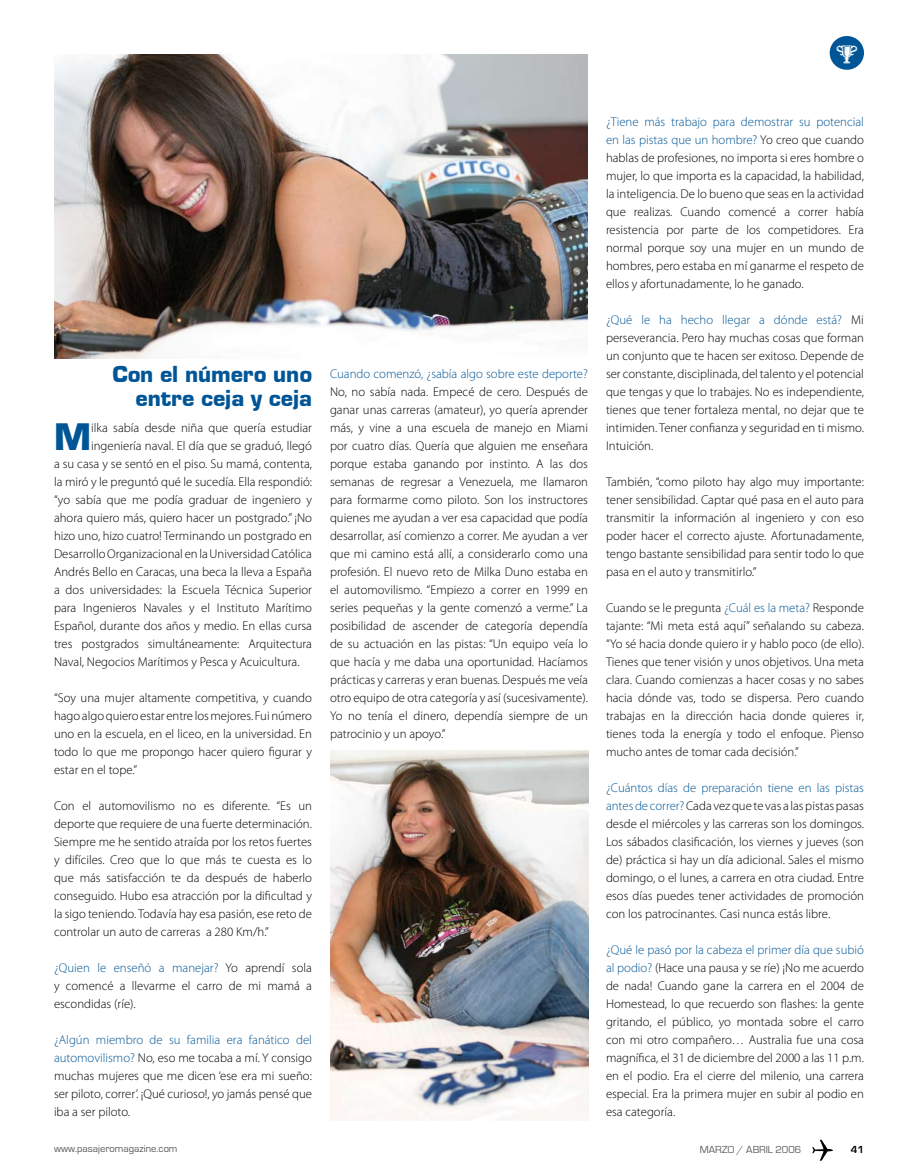
<style>
.page{position:relative;width:918px;height:1175px;background:#fff}
.page>*{position:absolute;margin:0;border:0;box-sizing:border-box;transform-origin:0 0}
.t1{font:39.75px "Eurostile Black DTC";color:#005596}
.t2{font:24px/24px "Eurostile Black DTC";color:#005596;text-align:right}
.t3{font:300 12.75px/18px "Myriad Pro";color:#000;text-align:justify}
.t4{font:300 12.75px "Myriad Pro";color:#005596}
.t5{font:10.5px "Eurostile";color:#58595b}
.t6{font:700 10.5px "Eurostile";color:#000}
.s1{color:#005596}
</style>
<div class="page">
<svg style="left:819px;top:1139px;width:8px;height:10px"></svg>
<img style="left:54px;top:54px;width:534px;height:304px">
<img style="left:330px;top:750px;width:259px;height:370px">
<div style="left:830px;top:36px;width:34px;height:34px;background:#005596;border-radius:50%"></div>
<h2 class="t2" style="left:112px;top:362px;width:201px">Con el número uno entre ceja y ceja</h2>
<h1 class="t1" style="left:54px;top:415px;width:39px">M</h1>
<p class="t3" style="left:91px;top:419px;width:222px">ilka sabía desde niña que quería estudiar</p>
<p class="t3" style="left:91px;top:437px;width:222px">ingeniería naval. El día que se graduó, llegó</p>
<p class="t3" style="left:54px;top:455px;width:260px">a su casa y se sentó en el piso. Su mamá, contenta,</p>
<p class="t3" style="left:54px;top:473px;width:260px">la miró y le preguntó qué le sucedía. Ella respondió:</p>
<p class="t3" style="left:54px;top:491px;width:259px">“yo sabía que me podía graduar de ingeniero y</p>
<p class="t3" style="left:54px;top:509px;width:260px">ahora quiero más, quiero hacer un postgrado.” ¡No</p>
<p class="t3" style="left:54px;top:527px;width:260px">hizo uno, hizo cuatro! Terminando un postgrado en</p>
<p class="t3" style="left:54px;top:545px;width:259px">Desarrollo Organizacional en la Universidad Católica</p>
<p class="t3" style="left:54px;top:563px;width:260px">Andrés Bello en Caracas, una beca la lleva a España</p>
<p class="t3" style="left:54px;top:581px;width:260px">a dos universidades: la Escuela Técnica Superior</p>
<p class="t3" style="left:54px;top:599px;width:260px">para Ingenieros Navales y el Instituto Marítimo</p>
<p class="t3" style="left:54px;top:617px;width:259px">Español, durante dos años y medio. En ellas cursa</p>
<p class="t3" style="left:54px;top:635px;width:259px">tres postgrados simultáneamente: Arquitectura</p>
<p class="t3" style="left:54px;top:653px;width:247px">Naval, Negocios Marítimos y Pesca y Acuicultura.</p>
<p class="t3" style="left:54px;top:689px;width:260px">“Soy una mujer altamente competitiva, y cuando hago algo quiero estar entre los mejores. Fui número uno en la escuela, en el liceo, en la universidad. En todo lo que me propongo hacer quiero figurar y estar en el tope.”</p>
<p class="t3" style="left:54px;top:797px;width:260px">Con el automovilismo no es diferente. “Es un deporte que requiere de una fuerte determinación.<br>Siempre me he sentido atraída por los retos fuertes y difíciles. Creo que lo que más te cuesta es lo que más satisfacción te da después de haberlo conseguido. Hubo esa atracción por la dificultad y la sigo teniendo. Todavía hay esa pasión, ese reto de controlar un auto de carreras a 280 Km/h.”</p>
<p class="t3" style="left:54px;top:959px;width:260px"><span class="s1">¿Quien le enseñó a manejar?</span> Yo aprendí sola y comencé a llevarme el carro de mi mamá a escondidas (ríe).</p>
<p class="t3" style="left:54px;top:1031px;width:259px"><span class="s1">¿Algún miembro de su familia era fanático del automovilismo?</span> No, eso me tocaba a mí. Y consigo muchas mujeres que me dicen ‘ese era mi sueño: ser piloto, correr’. ¡Qué curioso!, yo jamás pensé que iba a ser piloto.</p>
<p class="t4" style="left:330px;top:366px;width:260px">Cuando comenzó, ¿sabía algo sobre este deporte?</p>
<p class="t3" style="left:330px;top:383px;width:260px">No, no sabía nada. Empecé de cero. Después de ganar unas carreras (amateur), yo quería aprender más, y vine a una escuela de manejo en Miami por cuatro días. Quería que alguien me enseñara porque estaba ganando por instinto. A las dos semanas de regresar a Venezuela, me llamaron para formarme como piloto. Son los instructores quienes me ayudan a ver esa capacidad que podía desarrollar, así comienzo a correr. Me ayudan a ver que mi camino está allí, a considerarlo como una profesión. El nuevo reto de Milka Duno estaba en el automovilismo. “Empiezo a correr en 1999 en series pequeñas y la gente comenzó a verme.” La posibilidad de ascender de categoría dependía de su actuación en las pistas: “Un equipo veía lo que hacía y me daba una oportunidad. Hacíamos prácticas y carreras y eran buenas. Después me veía otro equipo de otra categoría y así (sucesivamente).<br>Yo no tenía el dinero, dependía siempre de un patrocinio y un apoyo.”</p>
<p class="t3" style="left:606px;top:113px;width:260px"><span class="s1">¿Tiene más trabajo para demostrar su potencial en las pistas que un hombre?</span> Yo creo que cuando hablas de profesiones, no importa si eres hombre o mujer, lo que importa es la capacidad, la habilidad, la inteligencia. De lo bueno que seas en la actividad que realizas. Cuando comencé a correr había resistencia por parte de los competidores. Era normal porque soy una mujer en un mundo de hombres, pero estaba en mí ganarme el respeto de ellos y afortunadamente, lo he ganado.</p>
<p class="t3" style="left:606px;top:311px;width:260px"><span class="s1">¿Qué le ha hecho llegar a dónde está?</span> Mi perseverancia. Pero hay muchas cosas que forman un conjunto que te hacen ser exitoso. Depende de ser constante, disciplinada, del talento y el potencial que tengas y que lo trabajes. No es independiente, tienes que tener fortaleza mental, no dejar que te intimiden. Tener confianza y seguridad en ti mismo.<br>Intuición.</p>
<p class="t3" style="left:606px;top:473px;width:260px">También, “como piloto hay algo muy importante: tener sensibilidad. Captar qué pasa en el auto para transmitir la información al ingeniero y con eso poder hacer el correcto ajuste. Afortunadamente, tengo bastante sensibilidad para sentir todo lo que pasa en el auto y transmitirlo.”</p>
<p class="t3" style="left:606px;top:599px;width:260px">Cuando se le pregunta <span class="s1">¿Cuál es la meta?</span> Responde tajante: “Mi meta está aquí” señalando su cabeza. “Yo sé hacia donde quiero ir y hablo poco (de ello).<br>Tienes que tener visión y unos objetivos. Una meta clara. Cuando comienzas a hacer cosas y no sabes hacia dónde vas, todo se dispersa. Pero cuando trabajas en la dirección hacia donde quieres ir, tienes toda la energía y todo el enfoque. Pienso mucho antes de tomar cada decisión.”</p>
<p class="t3" style="left:606px;top:779px;width:260px"><span class="s1">¿Cuántos días de preparación tiene en las pistas antes de correr?</span> Cada vez que te vas a las pistas pasas desde el miércoles y las carreras son los domingos.<br>Los sábados clasificación, los viernes y jueves (son de) práctica si hay un día adicional. Sales el mismo domingo, o el lunes, a carrera en otra ciudad. Entre esos días puedes tener actividades de promoción con los patrocinantes. Casi nunca estás libre.</p>
<p class="t3" style="left:606px;top:941px;width:260px"><span class="s1">¿Qué le pasó por la cabeza el primer día que subió al podio?</span> (Hace una pausa y se ríe) ¡No me acuerdo de nada! Cuando gane la carrera en el 2004 de Homestead, lo que recuerdo son flashes: la gente gritando, el público, yo montada sobre el carro con mi otro compañero… Australia fue una cosa magnífica, el 31 de diciembre del 2000 a las 11 p.m. en el podio. Era el cierre del milenio, una carrera especial. Era la primera mujer en subir al podio en esa categoría.</p>
<p class="t5" style="left:54px;top:1143px;width:125px">www.pasajeromagazine.com</p>
<p class="t5" style="left:700px;top:1144px;width:103px">MARZO / ABRIL 2006</p>
<p class="t6" style="left:851px;top:1144px;width:15px">41</p>
</div>
